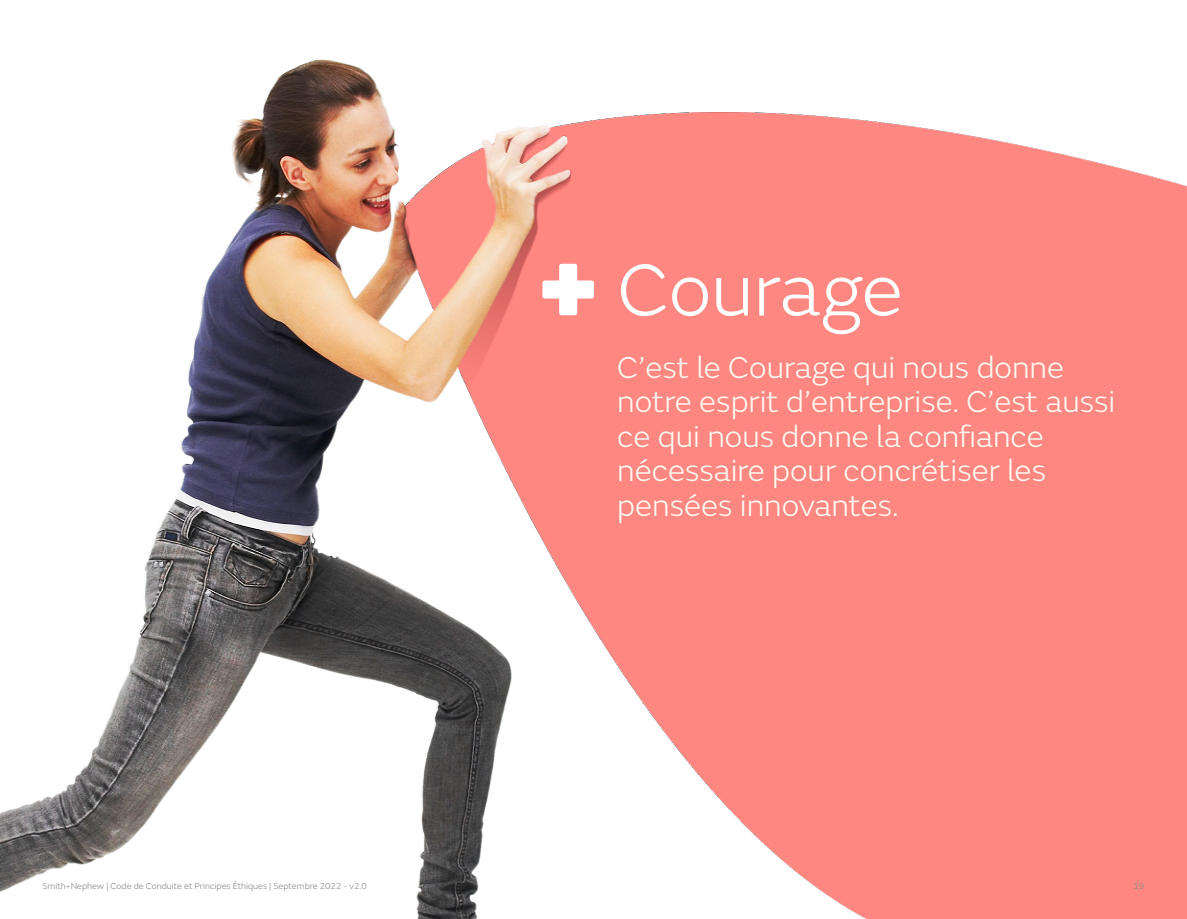
<style>
.page{position:relative;width:1187px;height:919px;background:#fff}
.page>*{position:absolute;margin:0;border:0;box-sizing:border-box;transform-origin:0 0}
.t1{font:300 76.5px "FS Emeric";color:#fff}
.t2{font:300 31.5px/34.5px "FS Emeric";color:#fcf8ef}
.t3{font:300 9px "FS Emeric";color:#888786}
.t4{font:9px "FS Emeric";color:#888786}
</style>
<div class="page">
<img style="left:0;top:59px;width:1186px;height:859px">
<svg style="left:542px;top:264px;width:52px;height:51px"></svg>
<h1 class="t1" style="left:617px;top:238px;width:287px">Courage</h1>
<p class="t2" style="left:617px;top:348px;width:499px">C’est le Courage qui nous donne notre esprit d’entreprise. C’est aussi ce qui nous donne la confiance nécessaire pour concrétiser les pensées innovantes.</p>
<p class="t3" style="left:43px;top:879px;width:326px">Smith+Nephew | Code de Conduite et Principes Éthiques | Septembre 2022 - v2.0</p>
<p class="t4" style="left:1133px;top:879px;width:12px">19</p>
</div>
